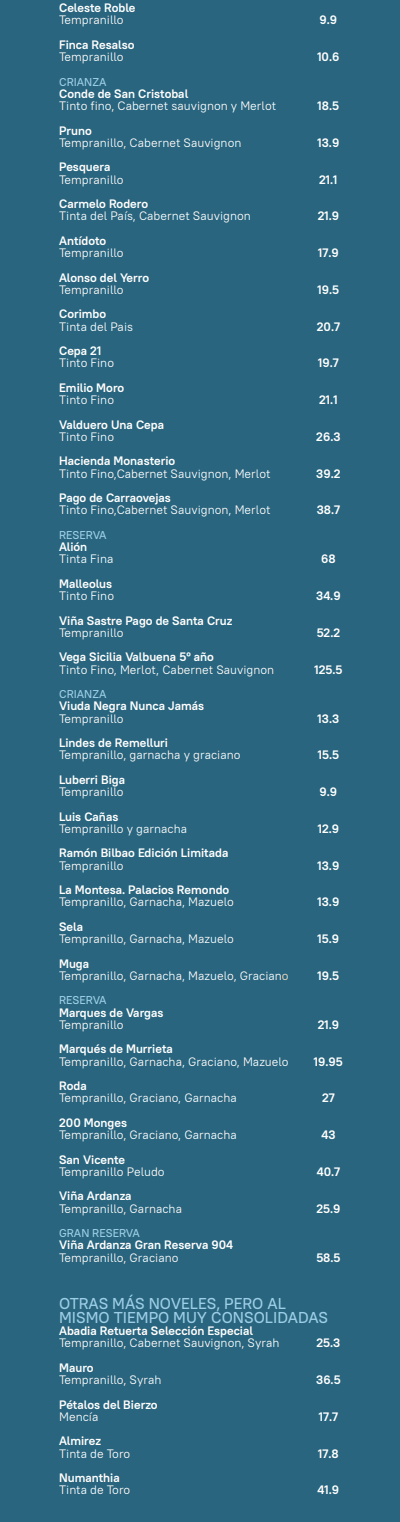
<style>
.page{position:relative;width:400px;height:1522px;background:#fff}
.page>*{position:absolute;margin:0;border:0;box-sizing:border-box;transform-origin:0 0}
.t1{font:500 15.75px/14px "PT Root UI";color:#9dcee7}
.t2{font:12.25px/12.2px "PT Root UI";color:#fff}
.t3{font:700 12.25px "PT Root UI";color:#fff}
.t4{font:500 11.38px "PT Root UI";color:#9dcee7}
.s1{font-weight:700}
.s2{color:#f9e1c4}
</style>
<div class="page">
<div style="left:0;top:0;width:399px;height:1522px;background:#29657e"></div>
<p class="t3" style="left:59px;top:0;width:78px">Celeste Roble</p>
<p class="t2" style="left:59px;top:14px;width:66px">Tempranillo</p>
<p class="t3" style="left:59px;top:37px;width:77px">Finca Resalso</p>
<p class="t2" style="left:59px;top:51px;width:66px">Tempranillo</p>
<p class="t4" style="left:59px;top:74px;width:49px">CRIANZA</p>
<p class="t3" style="left:59px;top:86px;width:130px">Conde de San Cristobal</p>
<p class="t2" style="left:59px;top:100px;width:218px">Tinto fino, Cabernet sauvignon y Merlot</p>
<p class="t3" style="left:59px;top:123px;width:34px">Pruno</p>
<p class="t2" style="left:59px;top:136px;width:184px">Tempranillo, Cabernet Sauvignon</p>
<p class="t3" style="left:59px;top:159px;width:53px">Pesquera</p>
<p class="t2" style="left:59px;top:173px;width:66px">Tempranillo</p>
<p class="t3" style="left:59px;top:196px;width:90px">Carmelo Rodero</p>
<p class="t2" style="left:59px;top:210px;width:193px">Tinta del País, Cabernet Sauvignon</p>
<p class="t3" style="left:59px;top:233px;width:49px">Antídoto</p>
<p class="t2" style="left:59px;top:247px;width:66px">Tempranillo</p>
<p class="t3" style="left:59px;top:270px;width:91px">Alonso del Yerro</p>
<p class="t2" style="left:59px;top:283px;width:66px">Tempranillo</p>
<p class="t3" style="left:59px;top:306px;width:49px">Corimbo</p>
<p class="t2" style="left:59px;top:320px;width:75px">Tinta del Pais</p>
<p class="t3" style="left:59px;top:343px;width:44px">Cepa 21</p>
<p class="t2" style="left:59px;top:357px;width:56px">Tinto Fino</p>
<p class="t3" style="left:59px;top:380px;width:67px">Emilio Moro</p>
<p class="t2" style="left:59px;top:394px;width:56px">Tinto Fino</p>
<p class="t3" style="left:59px;top:417px;width:106px">Valduero Una Cepa</p>
<p class="t2" style="left:59px;top:430px;width:56px">Tinto Fino</p>
<p class="t3" style="left:59px;top:453px;width:117px">Hacienda Monasterio</p>
<p class="t2" style="left:59px;top:467px;width:213px">Tinto Fino,Cabernet Sauvignon, Merlot</p>
<p class="t3" style="left:59px;top:490px;width:113px">Pago de Carraovejas</p>
<p class="t2" style="left:59px;top:504px;width:213px">Tinto Fino,Cabernet Sauvignon, Merlot</p>
<p class="t4" style="left:59px;top:528px;width:49px">RESERVA</p>
<p class="t3" style="left:59px;top:539px;width:30px">Alión</p>
<p class="t2" style="left:59px;top:553px;width:56px">Tinta Fina</p>
<p class="t3" style="left:59px;top:576px;width:55px">Malleolus</p>
<p class="t2" style="left:59px;top:590px;width:56px">Tinto Fino</p>
<p class="t3" style="left:59px;top:613px;width:175px">Viña Sastre Pago de Santa Cruz</p>
<p class="t2" style="left:59px;top:626px;width:66px">Tempranillo</p>
<p class="t3" style="left:59px;top:649px;width:156px">Vega Sicilia Valbuena 5º año</p>
<p class="t2" style="left:59px;top:663px;width:216px">Tinto Fino, Merlot, Cabernet Sauvignon</p>
<p class="t4" style="left:59px;top:687px;width:49px">CRIANZA</p>
<p class="t3" style="left:59px;top:698px;width:146px">Viuda Negra Nunca Jamás</p>
<p class="t2" style="left:59px;top:712px;width:66px">Tempranillo</p>
<p class="t3" style="left:59px;top:735px;width:110px">Lindes de Remelluri</p>
<p class="t2" style="left:59px;top:749px;width:183px">Tempranillo, garnacha y graciano</p>
<p class="t3" style="left:59px;top:772px;width:67px">Luberri Biga</p>
<p class="t2" style="left:59px;top:786px;width:66px">Tempranillo</p>
<p class="t3" style="left:59px;top:809px;width:61px">Luis Cañas</p>
<p class="t2" style="left:59px;top:822px;width:129px">Tempranillo y garnacha</p>
<p class="t3" style="left:59px;top:845px;width:171px">Ramón Bilbao Edición Limitada</p>
<p class="t2" style="left:59px;top:859px;width:66px">Tempranillo</p>
<p class="t3" style="left:59px;top:882px;width:171px">La Montesa. Palacios Remondo</p>
<p class="t2" style="left:59px;top:896px;width:176px">Tempranillo, Garnacha, Mazuelo</p>
<p class="t3" style="left:59px;top:919px;width:26px">Sela</p>
<p class="t2" style="left:59px;top:933px;width:176px">Tempranillo, Garnacha, Mazuelo</p>
<p class="t2" style="left:59px;top:957px;width:231px"><span class="s1">Muga<br></span>Tempranillo, Garnacha, Mazuelo, Gracian<span class="s2">o</span></p>
<p class="t4" style="left:59px;top:993px;width:49px">RESERVA</p>
<p class="t3" style="left:59px;top:1005px;width:106px">Marques de Vargas</p>
<p class="t2" style="left:59px;top:1018px;width:66px">Tempranillo</p>
<p class="t3" style="left:59px;top:1041px;width:115px">Marqués de Murrieta</p>
<p class="t2" style="left:59px;top:1055px;width:231px">Tempranillo, Garnacha, Graciano, Mazuelo</p>
<p class="t3" style="left:59px;top:1078px;width:29px">Roda</p>
<p class="t2" style="left:59px;top:1092px;width:179px">Tempranillo, Graciano, Garnacha</p>
<p class="t3" style="left:59px;top:1115px;width:69px">200 Monges</p>
<p class="t2" style="left:59px;top:1129px;width:179px">Tempranillo, Graciano, Garnacha</p>
<p class="t3" style="left:59px;top:1152px;width:67px">San Vicente</p>
<p class="t2" style="left:59px;top:1165px;width:107px">Tempranillo Peludo</p>
<p class="t3" style="left:59px;top:1188px;width:74px">Viña Ardanza</p>
<p class="t2" style="left:59px;top:1202px;width:124px">Tempranillo, Garnacha</p>
<p class="t4" style="left:59px;top:1226px;width:82px">GRAN RESERVA</p>
<p class="t3" style="left:59px;top:1237px;width:175px">Viña Ardanza Gran Reserva 904</p>
<p class="t2" style="left:59px;top:1251px;width:121px">Tempranillo, Graciano</p>
<p class="t3" style="left:319px;top:12px;width:19px">9.9</p>
<p class="t3" style="left:317px;top:49px;width:24px">10.6</p>
<p class="t3" style="left:317px;top:98px;width:23px">18.5</p>
<p class="t3" style="left:317px;top:135px;width:23px">13.9</p>
<p class="t3" style="left:319px;top:172px;width:20px">21.1</p>
<p class="t3" style="left:317px;top:208px;width:23px">21.9</p>
<p class="t3" style="left:318px;top:245px;width:22px">17.9</p>
<p class="t3" style="left:317px;top:282px;width:23px">19.5</p>
<p class="t3" style="left:316px;top:319px;width:25px">20.7</p>
<p class="t3" style="left:318px;top:355px;width:22px">19.7</p>
<p class="t3" style="left:319px;top:392px;width:20px">21.1</p>
<p class="t3" style="left:316px;top:429px;width:26px">26.3</p>
<p class="t3" style="left:316px;top:466px;width:26px">39.2</p>
<p class="t3" style="left:316px;top:502px;width:25px">38.7</p>
<p class="t3" style="left:321px;top:551px;width:16px">68</p>
<p class="t3" style="left:316px;top:588px;width:26px">34.9</p>
<p class="t3" style="left:316px;top:625px;width:25px">52.2</p>
<p class="t3" style="left:314px;top:662px;width:29px">125.5</p>
<p class="t3" style="left:317px;top:711px;width:23px">13.3</p>
<p class="t3" style="left:317px;top:747px;width:23px">15.5</p>
<p class="t3" style="left:319px;top:784px;width:19px">9.9</p>
<p class="t3" style="left:317px;top:821px;width:23px">12.9</p>
<p class="t3" style="left:317px;top:858px;width:23px">13.9</p>
<p class="t3" style="left:317px;top:894px;width:23px">13.9</p>
<p class="t3" style="left:317px;top:931px;width:23px">15.9</p>
<p class="t3" style="left:317px;top:968px;width:23px">19.5</p>
<p class="t3" style="left:317px;top:1017px;width:23px">21.9</p>
<p class="t3" style="left:313px;top:1054px;width:30px">19.95</p>
<p class="t3" style="left:322px;top:1090px;width:14px">27</p>
<p class="t3" style="left:321px;top:1127px;width:16px">43</p>
<p class="t3" style="left:316px;top:1164px;width:25px">40.7</p>
<p class="t3" style="left:316px;top:1201px;width:26px">25.9</p>
<p class="t3" style="left:316px;top:1250px;width:26px">58.5</p>
<p class="t1" style="left:59px;top:1296px;width:270px">OTRAS MÁS NOVELES, PERO AL<br>MISMO TIEMPO MUY CONSOLIDADAS</p>
<p class="t3" style="left:59px;top:1323px;width:195px">Abadia Retuerta Selección Especial</p>
<p class="t2" style="left:59px;top:1337px;width:222px">Tempranillo, Cabernet Sauvignon, Syrah</p>
<p class="t3" style="left:59px;top:1360px;width:36px">Mauro</p>
<p class="t2" style="left:59px;top:1374px;width:104px">Tempranillo, Syrah</p>
<p class="t3" style="left:59px;top:1397px;width:100px">Pétalos del Bierzo</p>
<p class="t2" style="left:59px;top:1410px;width:41px">Mencía</p>
<p class="t3" style="left:59px;top:1433px;width:43px">Almirez</p>
<p class="t2" style="left:59px;top:1447px;width:73px">Tinta de Toro</p>
<p class="t3" style="left:59px;top:1470px;width:62px">Numanthia</p>
<p class="t2" style="left:59px;top:1484px;width:73px">Tinta de Toro</p>
<p class="t3" style="left:316px;top:1335px;width:25px">25.3</p>
<p class="t3" style="left:316px;top:1372px;width:26px">36.5</p>
<p class="t3" style="left:318px;top:1409px;width:21px">17.7</p>
<p class="t3" style="left:318px;top:1446px;width:22px">17.8</p>
<p class="t3" style="left:317px;top:1482px;width:23px">41.9</p>
</div>
